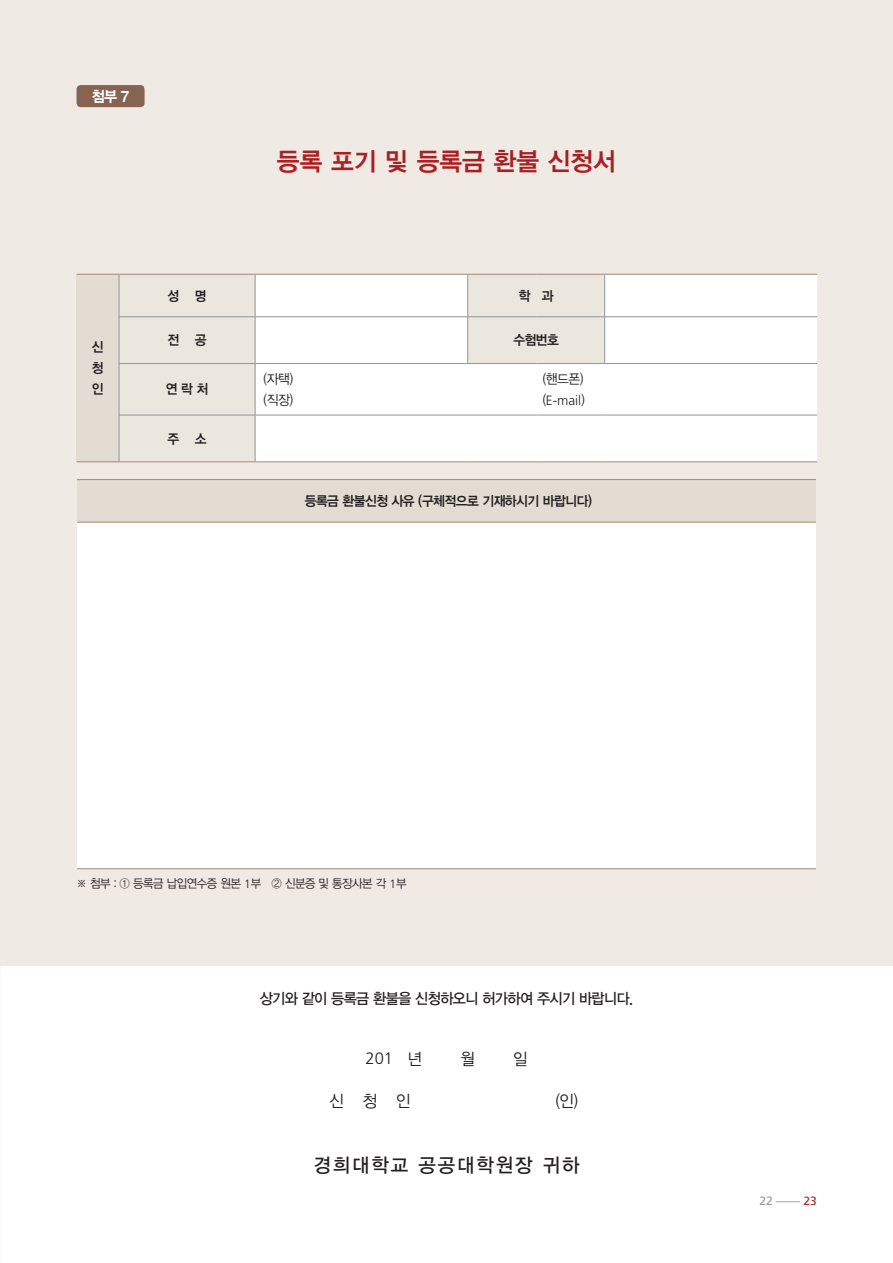
<style>
.page{position:relative;width:893px;height:1263px;background:#fff}
.page>*{position:absolute;margin:0;border:0;box-sizing:border-box;transform-origin:0 0}
.t1{font:25.5px "YDVYGO14";color:#a91f23}
.t2{font:19.5px "YDVYGO13";letter-spacing:.1em;color:#231f20}
.t3{font:16.5px "YDVYGO12";color:#231f20;scale:.95 1}
.t4{font:300 16.5px "Frutiger";color:#231f20}
.t5{font:15px "YDVYGO13";letter-spacing:-.04em;color:#231f20;scale:.95 1}
.t6{font:15px "YDVYGO15";color:#fff;scale:.95 1}
.t7{font:13.5px "YDVYGO14";letter-spacing:-.04em;color:#231f20;scale:.95 1}
.t8{font:13.5px "YDVYGO12";letter-spacing:-.04em;color:#231f20;scale:.95 1}
.t9{font:300 13.5px "Frutiger";color:#231f20}
.t10{font:12px "YDVYGO12";letter-spacing:-.04em;color:#231f20;scale:.95 1}
.t11{font:12px "Frutiger";color:#939598}
.s1{font-family:"YDVYGO12";font-weight:400}
.s2{font-family:"Frutiger";font-weight:300}
.s3{color:#a91f23}
</style>
<div class="page">
<div style="left:0;top:0;width:893px;height:965px;background:#efeae3"></div>
<div style="left:77px;top:274px;width:42px;height:188px;background:#e3dcd2"></div>
<svg style="left:120px;top:275px;width:135px;height:186px"></svg>
<svg style="left:256px;top:275px;width:561px;height:186px;background:#fcfbfa"></svg>
<hr style="left:119px;top:275px;width:1px;height:42px;background:#939598">
<hr style="left:255px;top:275px;width:1px;height:42px;background:#939598">
<hr style="left:467px;top:275px;width:1px;height:42px;background:#939598">
<hr style="left:604px;top:275px;width:1px;height:42px;background:#939598">
<hr style="left:119px;top:316px;width:136px;height:1px;background:#939598">
<hr style="left:119px;top:317px;width:1px;height:46px;background:#939598">
<hr style="left:255px;top:316px;width:213px;height:1px;background:#939598">
<hr style="left:255px;top:317px;width:1px;height:46px;background:#939598">
<hr style="left:468px;top:316px;width:69px;height:1px;background:#939598">
<hr style="left:467px;top:317px;width:1px;height:46px;background:#939598">
<hr style="left:537px;top:316px;width:68px;height:1px;background:#939598">
<hr style="left:605px;top:316px;width:212px;height:1px;background:#939598">
<hr style="left:604px;top:317px;width:1px;height:46px;background:#939598">
<hr style="left:119px;top:363px;width:136px;height:1px;background:#939598">
<hr style="left:119px;top:364px;width:1px;height:51px;background:#939598">
<hr style="left:255px;top:363px;width:213px;height:1px;background:#939598">
<hr style="left:255px;top:364px;width:1px;height:51px;background:#939598">
<hr style="left:468px;top:363px;width:69px;height:1px;background:#939598">
<hr style="left:537px;top:363px;width:68px;height:1px;background:#939598">
<hr style="left:605px;top:363px;width:212px;height:1px;background:#939598">
<hr style="left:119px;top:415px;width:136px;height:1px;background:#939598">
<hr style="left:119px;top:415px;width:1px;height:46px;background:#939598">
<hr style="left:255px;top:415px;width:213px;height:1px;background:#939598">
<hr style="left:255px;top:415px;width:1px;height:46px;background:#939598">
<hr style="left:468px;top:415px;width:69px;height:1px;background:#939598">
<hr style="left:537px;top:415px;width:68px;height:1px;background:#939598">
<hr style="left:605px;top:415px;width:212px;height:1px;background:#939598">
<hr style="left:77px;top:274px;width:42px;height:1px;background:#a78872">
<hr style="left:77px;top:461px;width:42px;height:1px;background:#a78872">
<hr style="left:119px;top:274px;width:136px;height:1px;background:#a78872">
<hr style="left:255px;top:274px;width:213px;height:1px;background:#a78872">
<hr style="left:468px;top:274px;width:69px;height:1px;background:#a78872">
<hr style="left:537px;top:274px;width:68px;height:1px;background:#a78872">
<hr style="left:605px;top:274px;width:212px;height:1px;background:#a78872">
<hr style="left:119px;top:461px;width:136px;height:1px;background:#a78872">
<hr style="left:255px;top:461px;width:213px;height:1px;background:#a78872">
<hr style="left:468px;top:461px;width:69px;height:1px;background:#a78872">
<hr style="left:537px;top:461px;width:68px;height:1px;background:#a78872">
<hr style="left:605px;top:461px;width:212px;height:1px;background:#a78872">
<div style="left:77px;top:480px;width:739px;height:42px;background:#e3dcd2"></div>
<div style="left:77px;top:522px;width:739px;height:347px;background:#fff"></div>
<hr style="left:77px;top:479px;width:739px;height:1px;background:#a78872">
<hr style="left:77px;top:522px;width:739px;height:1px;background:#a78872">
<hr style="left:77px;top:868px;width:739px;height:1px;background:#a78872">
<div style="left:77px;top:85px;width:68px;height:22px;background:#876352;border-radius:4px"></div>
<p class="t6" style="left:92px;top:86px;width:41px">첨부 7</p>
<p class="t1" style="left:277px;top:144px;width:341px">등록 포기 및 등록금 환불 신청서</p>
<p class="t7" style="left:92px;top:338px;width:14px">신</p>
<p class="t7" style="left:92px;top:359px;width:14px">청</p>
<p class="t7" style="left:92px;top:380px;width:14px">인</p>
<p class="t7" style="left:168px;top:286px;width:43px">성 명</p>
<p class="t7" style="left:519px;top:286px;width:38px">학 과</p>
<p class="t7" style="left:168px;top:331px;width:43px">전 공</p>
<p class="t7" style="left:513px;top:331px;width:50px">수험번호</p>
<p class="t7" style="left:166px;top:380px;width:46px">연 락 처</p>
<p class="t8" style="left:264px;top:370px;width:33px">(자택)</p>
<p class="t8" style="left:264px;top:391px;width:33px">(직장)</p>
<p class="t8" style="left:543px;top:370px;width:44px">(핸드폰)</p>
<p class="t9" style="left:543px;top:392px;width:44px"><span class="s1">(</span>E-mail<span class="s1">)</span></p>
<p class="t7" style="left:168px;top:429px;width:43px">주 소</p>
<p class="t7" style="left:305px;top:492px;width:304px">등록금 환불신청 사유 (구체적으로 기재하시기 바랍니다)</p>
<p class="t10" style="left:77px;top:875px;width:349px">※ 첨부 : ① 등록금 납입연수증 원본 <span class="s2">1</span>부 ② 신분증 및 통장사본 각 <span class="s2">1</span>부</p>
<p class="t5" style="left:260px;top:989px;width:395px">상기와 같이 등록금 환불을 신청하오니 허가하여 주시기 바랍니다.</p>
<p class="t4" style="left:366px;top:1049px;width:58px">201 <span class="s1">년</span></p>
<p class="t3" style="left:460px;top:1047px;width:17px">월</p>
<p class="t3" style="left:513px;top:1047px;width:17px">일</p>
<p class="t3" style="left:330px;top:1089px;width:87px">신 청 인</p>
<p class="t3" style="left:556px;top:1089px;width:25px">(인)</p>
<p class="t2" style="left:313px;top:1152px;width:267px">경희대학교 공공대학원장 귀하</p>
<p class="t11" style="left:759px;top:1194px;width:59px">22 —— <span class="s3">23</span></p>
</div>
